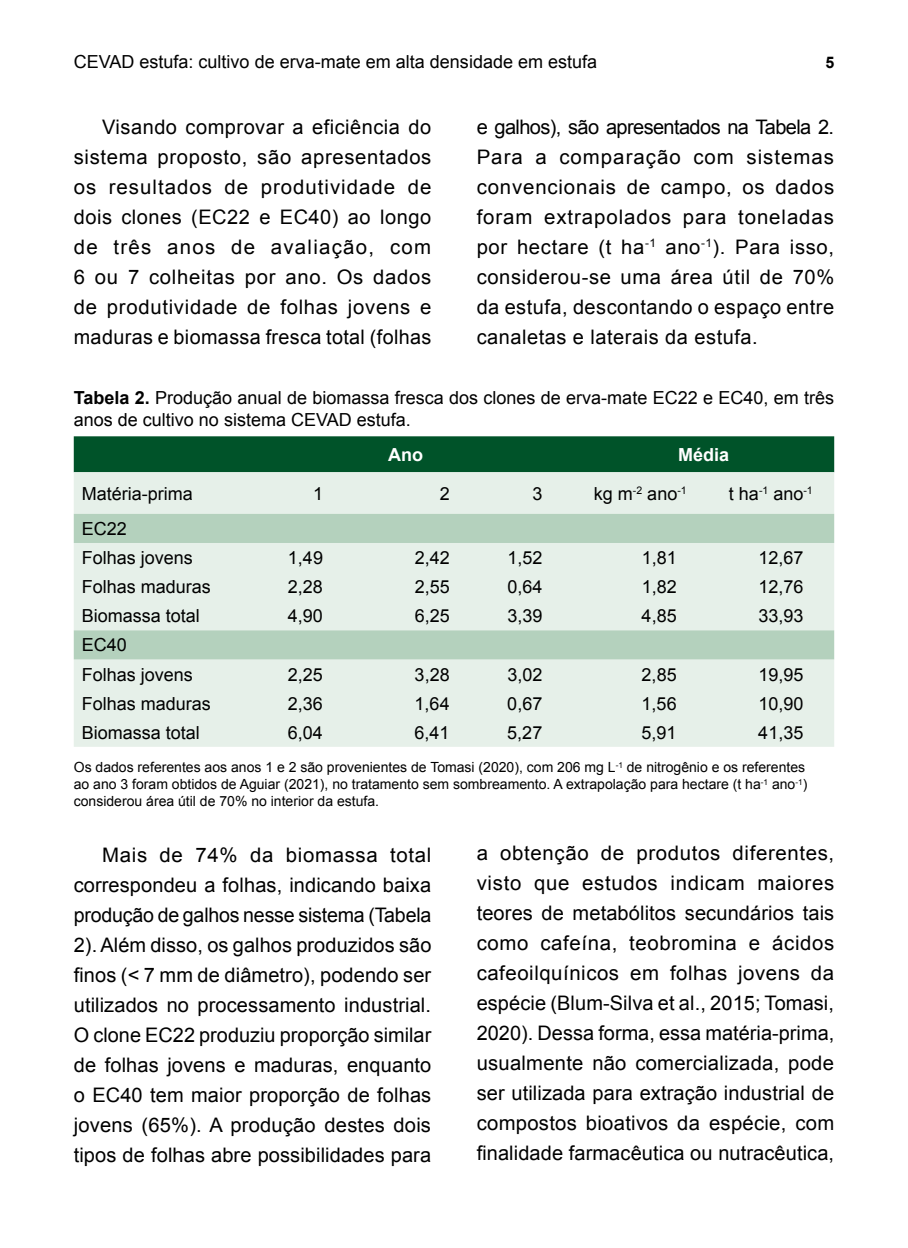
<style>
.page{position:relative;width:908px;height:1248px;background:#fff}
.page>*{position:absolute;margin:0;border:0;box-sizing:border-box;transform-origin:0 0}
.t1{font:20px/30px "Arial";letter-spacing:.015em;color:#000;text-align:justify}
.t2{font:18px/29.2px "Arial";color:#000}
.t3{font:700 18px "Arial";color:#fff}
.t4{font:700 16px "Arial";color:#000}
.t5{font:14px/16.8px "Arial";color:#000}
.s1{font-weight:700}
</style>
<div class="page">
<div style="left:74px;top:436px;width:759px;height:36px;background:#005329"></div>
<div style="left:74px;top:472px;width:759px;height:274px;background:#e6f0e9"></div>
<svg style="left:74px;top:514px;width:759px;height:145px;background:#d2e3d7"></svg>
<p class="t2" style="left:74px;top:48px;width:524px">CEVAD estufa: cultivo de erva-mate em alta densidade em estufa</p>
<p class="t4" style="left:825px;top:52px;width:10px">5</p>
<p class="t1" style="left:74px;top:112px;width:359px;text-indent:28px">Visando comprovar a eficiência do sistema proposto, são apresentados os resultados de produtividade de dois clones (EC22 e EC40) ao longo de três anos de avaliação, com 6 ou 7 colheitas por ano. Os dados de produtividade de folhas jovens e maduras e biomassa fresca total (folhas</p>
<p class="t1" style="left:476px;top:112px;width:359px">e galhos), são apresentados na Tabela 2.<br>Para a comparação com sistemas convencionais de campo, os dados foram extrapolados para toneladas por hectare (t ha<sup>-1</sup> ano<sup>-1</sup>). Para isso, considerou-se uma área útil de 70% da estufa, descontando o espaço entre canaletas e laterais da estufa.</p>
<p class="t2" style="left:74px;top:387px;width:761px;line-height:21.6px"><span class="s1">Tabela 2.</span> Produção anual de biomassa fresca dos clones de erva-mate EC22 e EC40, em três anos de cultivo no sistema CEVAD estufa.</p>
<p class="t3" style="left:388px;top:442px;width:36px">Ano</p>
<p class="t3" style="left:677px;top:442px;width:53px">Média</p>
<p class="t2" style="left:82px;top:479px;width:113px">Matéria-prima</p>
<p class="t2" style="left:313px;top:479px;width:12px">1</p>
<p class="t2" style="left:439px;top:479px;width:12px">2</p>
<p class="t2" style="left:532px;top:479px;width:12px">3</p>
<p class="t2" style="left:593px;top:479px;width:94px">kg m<sup>-2</sup> ano<sup>-1</sup></p>
<p class="t2" style="left:728px;top:479px;width:85px">t ha<sup>-1</sup> ano<sup>-1</sup></p>
<p class="t2" style="left:82px;top:514px;width:113px">EC22<br>Folhas jovens</p>
<p class="t2" style="left:288px;top:543px;width:37px">1,49</p>
<p class="t2" style="left:414px;top:543px;width:37px">2,42</p>
<p class="t2" style="left:507px;top:543px;width:37px">1,52</p>
<p class="t2" style="left:641px;top:543px;width:37px">1,81</p>
<p class="t2" style="left:758px;top:543px;width:47px">12,67</p>
<p class="t2" style="left:82px;top:572px;width:131px">Folhas maduras</p>
<p class="t2" style="left:288px;top:572px;width:37px">2,28</p>
<p class="t2" style="left:414px;top:572px;width:37px">2,55</p>
<p class="t2" style="left:507px;top:572px;width:37px">0,64</p>
<p class="t2" style="left:641px;top:572px;width:37px">1,82</p>
<p class="t2" style="left:758px;top:572px;width:47px">12,76</p>
<p class="t2" style="left:82px;top:601px;width:120px">Biomassa total</p>
<p class="t2" style="left:288px;top:601px;width:37px">4,90</p>
<p class="t2" style="left:414px;top:601px;width:37px">6,25</p>
<p class="t2" style="left:507px;top:601px;width:37px">3,39</p>
<p class="t2" style="left:641px;top:601px;width:37px">4,85</p>
<p class="t2" style="left:758px;top:601px;width:47px">33,93</p>
<p class="t2" style="left:82px;top:630px;width:113px">EC40<br>Folhas jovens</p>
<p class="t2" style="left:288px;top:659px;width:37px">2,25</p>
<p class="t2" style="left:414px;top:659px;width:37px">3,28</p>
<p class="t2" style="left:507px;top:659px;width:37px">3,02</p>
<p class="t2" style="left:641px;top:659px;width:37px">2,85</p>
<p class="t2" style="left:758px;top:659px;width:47px">19,95</p>
<p class="t2" style="left:82px;top:689px;width:131px">Folhas maduras</p>
<p class="t2" style="left:288px;top:689px;width:37px">2,36</p>
<p class="t2" style="left:414px;top:689px;width:37px">1,64</p>
<p class="t2" style="left:507px;top:689px;width:37px">0,67</p>
<p class="t2" style="left:641px;top:689px;width:37px">1,56</p>
<p class="t2" style="left:758px;top:689px;width:47px">10,90</p>
<p class="t2" style="left:82px;top:718px;width:120px">Biomassa total</p>
<p class="t2" style="left:288px;top:718px;width:37px">6,04</p>
<p class="t2" style="left:414px;top:718px;width:37px">6,41</p>
<p class="t2" style="left:507px;top:718px;width:37px">5,27</p>
<p class="t2" style="left:641px;top:718px;width:37px">5,91</p>
<p class="t2" style="left:758px;top:718px;width:47px">41,35</p>
<p class="t5" style="left:74px;top:759px;width:734px">Os dados referentes aos anos 1 e 2 são provenientes de Tomasi (2020), com 206 mg L<sup>-1</sup> de nitrogênio e os referentes ao ano 3 foram obtidos de Aguiar (2021), no tratamento sem sombreamento. A extrapolação para hectare (t ha<sup>-1</sup> ano<sup>-1</sup>) considerou área útil de 70% no interior da estufa.</p>
<p class="t1" style="left:74px;top:839px;width:359px;text-indent:28px">Mais de 74% da biomassa total correspondeu a folhas, indicando baixa produção de galhos nesse sistema (Tabela 2). Além disso, os galhos produzidos são finos (&lt; 7 mm de diâmetro), podendo ser utilizados no processamento industrial.<br>O clone EC22 produziu proporção similar de folhas jovens e maduras, enquanto o EC40 tem maior proporção de folhas jovens (65%). A produção destes dois tipos de folhas abre possibilidades para</p>
<p class="t1" style="left:476px;top:837px;width:359px">a obtenção de produtos diferentes, visto que estudos indicam maiores teores de metabólitos secundários tais como cafeína, teobromina e ácidos cafeoilquínicos em folhas jovens da espécie (Blum-Silva et al., 2015; Tomasi, 2020). Dessa forma, essa matéria-prima, usualmente não comercializada, pode ser utilizada para extração industrial de compostos bioativos da espécie, com finalidade farmacêutica ou nutracêutica,</p>
</div>
